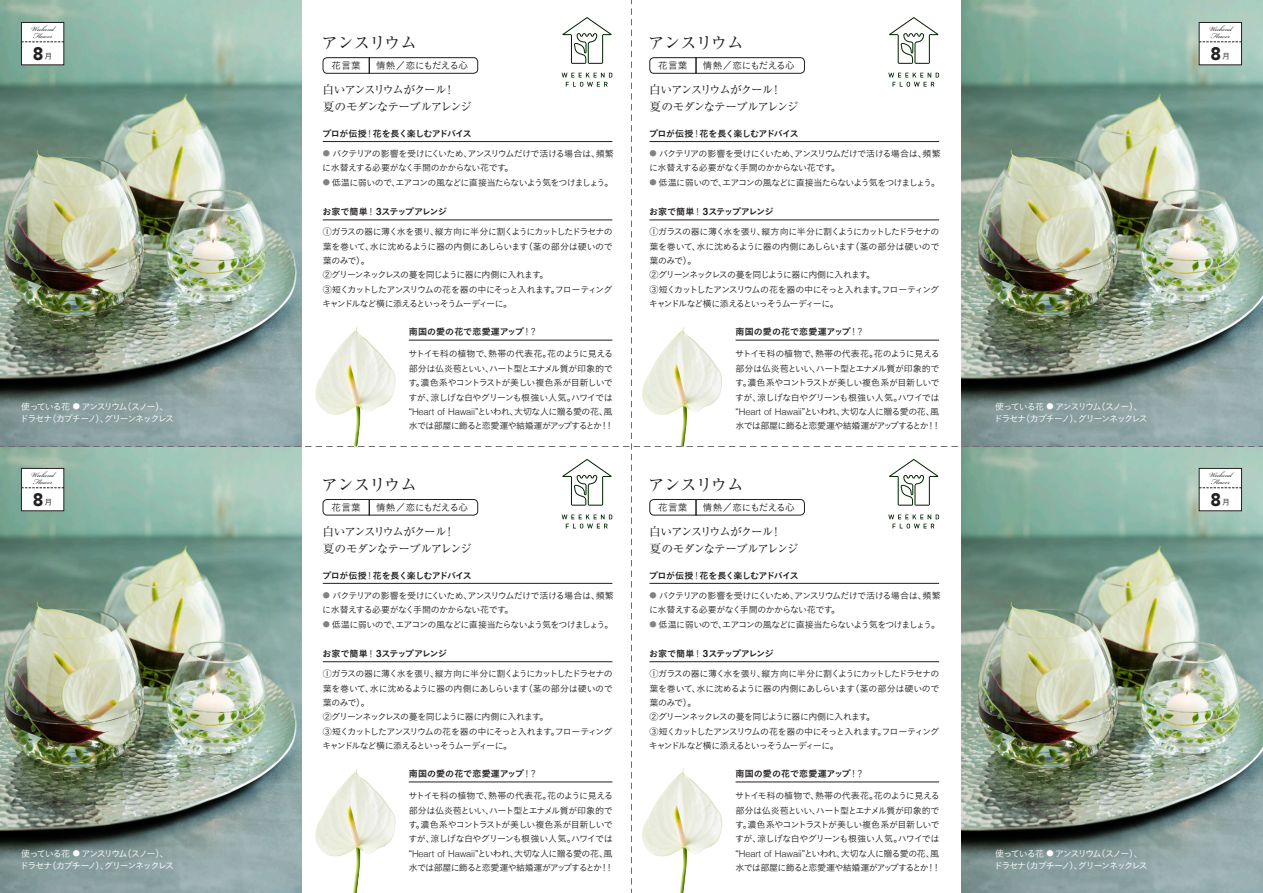
<style>
.page{position:relative;width:1263px;height:893px;background:#fff}
.page>*{position:absolute;margin:0;border:0;box-sizing:border-box;transform-origin:0 0}
.t1{font:900 18px "Avenir";color:#231f20}
.t2{font:16.95px "Ryumin Pro";letter-spacing:-.06em;color:#231f20}
.t3{font:11.7px/17px "Ryumin Pro";letter-spacing:-.1em;color:#231f20}
.t4{font:10.65px "Bickham Script Pro";color:#231f20}
.t5{font:9.6px "Koburina Go Std W3";letter-spacing:-.075em;color:#231f20}
.t6{font:9.6px "Koburina Go Std W3";letter-spacing:-.05em;color:#231f20}
.t7{font:9px/14.4px "Koburina Go Std W3";letter-spacing:-.085em;color:#231f20}
.t8{font:9px/11.7px "Koburina Go Std W3";letter-spacing:-.145em;color:#fff}
.t9{font:9px "Koburina Go Std W6";letter-spacing:-.07em;color:#231f20}
.t10{font:9px "Koburina Go Std W6";letter-spacing:-.08em;color:#231f20}
.t11{font:9px "Koburina Go Std W6";color:#231f20}
.t12{font:7.95px "Koburina Go Std W3";color:#231f20}
.s1{font-size:7.2px;color:#808285}
.s2{font-family:"Koburina Go Std W3"}
.s3{font-family:"Helvetica";font-weight:700;font-size:9.9px}
.s4{font-size:7.2px}
.s5{font-family:"Helvetica";font-weight:300;font-size:9.3px}
</style>
<div class="page">
<img style="left:0;top:0;width:1263px;height:893px">
<p class="t4" style="left:31px;top:21px;width:25px">Weekend</p>
<p class="t4" style="left:33px;top:28px;width:21px">Flower</p>
<h1 class="t1" style="left:33px;top:42px;width:12px">8</h1>
<p class="t12" style="left:44px;top:50px;width:9px">月</p>
<h2 class="t2" style="left:321px;top:29px;width:98px">アンスリウム</h2>
<p class="t3" style="left:322px;top:80px;width:151px">白いアンスリウムがクール！<br>夏のモダンなテーブルアレンジ</p>
<p class="t7" style="left:322px;top:146px;width:293px"><span class="s1">●</span> バクテリアの影響を受けにくいため、アンスリウムだけで活ける場合は、頻繁に水替えする必要がなく手間のかからない花です。</p>
<p class="t7" style="left:323px;top:175px;width:292px"><span class="s1">●</span> 低温に弱いので、エアコンの風などに直接当たらないよう気をつけましょう。</p>
<p class="t6" style="left:331px;top:58px;width:31px">花言葉</p>
<p class="t5" style="left:376px;top:58px;width:93px">情熱／恋にもだえる心</p>
<p class="t9" style="left:322px;top:126px;width:151px">プロが伝授<span class="s2">！</span>花を長く楽しむアドバイス</p>
<h2 class="t2" style="left:648px;top:29px;width:98px">アンスリウム</h2>
<p class="t3" style="left:649px;top:80px;width:151px">白いアンスリウムがクール！<br>夏のモダンなテーブルアレンジ</p>
<p class="t7" style="left:649px;top:146px;width:293px"><span class="s1">●</span> バクテリアの影響を受けにくいため、アンスリウムだけで活ける場合は、頻繁に水替えする必要がなく手間のかからない花です。</p>
<p class="t7" style="left:649px;top:175px;width:292px"><span class="s1">●</span> 低温に弱いので、エアコンの風などに直接当たらないよう気をつけましょう。</p>
<p class="t6" style="left:658px;top:58px;width:31px">花言葉</p>
<p class="t5" style="left:703px;top:58px;width:93px">情熱／恋にもだえる心</p>
<p class="t9" style="left:649px;top:126px;width:151px">プロが伝授<span class="s2">！</span>花を長く楽しむアドバイス</p>
<p class="t4" style="left:1209px;top:21px;width:25px">Weekend</p>
<p class="t4" style="left:1211px;top:28px;width:21px">Flower</p>
<h1 class="t1" style="left:1210px;top:42px;width:12px">8</h1>
<p class="t12" style="left:1222px;top:50px;width:9px">月</p>
<p class="t10" style="left:322px;top:205px;width:126px">お家で簡単<span class="s2">！</span><span class="s3">3</span>ステップアレンジ</p>
<p class="t10" style="left:649px;top:205px;width:126px">お家で簡単<span class="s2">！</span><span class="s3">3</span>ステップアレンジ</p>
<p class="t7" style="left:322px;top:225px;width:292px">①ガラスの器に薄く水を張り、縦方向に半分に割くようにカットしたドラセナの葉を巻いて、水に沈めるように器の内側にあしらいます（茎の部分は硬いので葉のみで）。<br>②グリーンネックレスの蔓を同じように器に内側に入れます。<br>③短くカットしたアンスリウムの花を器の中にそっと入れます。フローティングキャンドルなど横に添えるといっそうムーディーに。</p>
<p class="t7" style="left:649px;top:225px;width:292px">①ガラスの器に薄く水を張り、縦方向に半分に割くようにカットしたドラセナの葉を巻いて、水に沈めるように器の内側にあしらいます（茎の部分は硬いので葉のみで）。<br>②グリーンネックレスの蔓を同じように器に内側に入れます。<br>③短くカットしたアンスリウムの花を器の中にそっと入れます。フローティングキャンドルなど横に添えるといっそうムーディーに。</p>
<p class="t11" style="left:409px;top:325px;width:131px">南国の愛の花で恋愛運アップ<span class="s2">！？</span></p>
<p class="t11" style="left:735px;top:325px;width:131px">南国の愛の花で恋愛運アップ<span class="s2">！？</span></p>
<p class="t8" style="left:20px;top:401px;width:156px">使っている花 <span class="s4">●</span> アンスリウム（スノー）、ドラセナ（カプチーノ）、グリーンネックレス</p>
<p class="t7" style="left:408px;top:347px;width:207px">サトイモ科の植物で、熱帯の代表花。花のように見える部分は仏炎苞といい、ハート型とエナメル質が印象的です。濃色系やコントラストが美しい複色系が目新しいですが、涼しげな白やグリーンも根強い人気。ハワイでは“<span class="s5">Heart of Hawaii</span>”といわれ、大切な人に贈る愛の花、風水では部屋に飾ると恋愛運や結婚運がアップするとか！！</p>
<p class="t7" style="left:735px;top:347px;width:207px">サトイモ科の植物で、熱帯の代表花。花のように見える部分は仏炎苞といい、ハート型とエナメル質が印象的です。濃色系やコントラストが美しい複色系が目新しいですが、涼しげな白やグリーンも根強い人気。ハワイでは“<span class="s5">Heart of Hawaii</span>”といわれ、大切な人に贈る愛の花、風水では部屋に飾ると恋愛運や結婚運がアップするとか！！</p>
<p class="t8" style="left:994px;top:401px;width:156px">使っている花 <span class="s4">●</span> アンスリウム（スノー）、ドラセナ（カプチーノ）、グリーンネックレス</p>
<p class="t4" style="left:31px;top:467px;width:25px">Weekend</p>
<p class="t4" style="left:33px;top:474px;width:21px">Flower</p>
<h1 class="t1" style="left:33px;top:488px;width:12px">8</h1>
<p class="t12" style="left:44px;top:496px;width:9px">月</p>
<h2 class="t2" style="left:321px;top:471px;width:98px">アンスリウム</h2>
<p class="t3" style="left:322px;top:522px;width:151px">白いアンスリウムがクール！<br>夏のモダンなテーブルアレンジ</p>
<p class="t7" style="left:322px;top:588px;width:293px"><span class="s1">●</span> バクテリアの影響を受けにくいため、アンスリウムだけで活ける場合は、頻繁に水替えする必要がなく手間のかからない花です。</p>
<p class="t7" style="left:323px;top:617px;width:292px"><span class="s1">●</span> 低温に弱いので、エアコンの風などに直接当たらないよう気をつけましょう。</p>
<p class="t6" style="left:331px;top:500px;width:31px">花言葉</p>
<p class="t5" style="left:376px;top:500px;width:93px">情熱／恋にもだえる心</p>
<p class="t9" style="left:322px;top:568px;width:151px">プロが伝授<span class="s2">！</span>花を長く楽しむアドバイス</p>
<h2 class="t2" style="left:648px;top:471px;width:98px">アンスリウム</h2>
<p class="t3" style="left:649px;top:522px;width:151px">白いアンスリウムがクール！<br>夏のモダンなテーブルアレンジ</p>
<p class="t7" style="left:649px;top:588px;width:293px"><span class="s1">●</span> バクテリアの影響を受けにくいため、アンスリウムだけで活ける場合は、頻繁に水替えする必要がなく手間のかからない花です。</p>
<p class="t7" style="left:649px;top:617px;width:292px"><span class="s1">●</span> 低温に弱いので、エアコンの風などに直接当たらないよう気をつけましょう。</p>
<p class="t6" style="left:658px;top:500px;width:31px">花言葉</p>
<p class="t5" style="left:703px;top:500px;width:93px">情熱／恋にもだえる心</p>
<p class="t9" style="left:649px;top:568px;width:151px">プロが伝授<span class="s2">！</span>花を長く楽しむアドバイス</p>
<p class="t4" style="left:1209px;top:467px;width:25px">Weekend</p>
<p class="t4" style="left:1211px;top:474px;width:21px">Flower</p>
<h1 class="t1" style="left:1210px;top:488px;width:12px">8</h1>
<p class="t12" style="left:1222px;top:496px;width:9px">月</p>
<p class="t10" style="left:322px;top:647px;width:126px">お家で簡単<span class="s2">！</span><span class="s3">3</span>ステップアレンジ</p>
<p class="t10" style="left:649px;top:647px;width:126px">お家で簡単<span class="s2">！</span><span class="s3">3</span>ステップアレンジ</p>
<p class="t7" style="left:322px;top:666px;width:292px">①ガラスの器に薄く水を張り、縦方向に半分に割くようにカットしたドラセナの葉を巻いて、水に沈めるように器の内側にあしらいます（茎の部分は硬いので葉のみで）。<br>②グリーンネックレスの蔓を同じように器に内側に入れます。<br>③短くカットしたアンスリウムの花を器の中にそっと入れます。フローティングキャンドルなど横に添えるといっそうムーディーに。</p>
<p class="t7" style="left:649px;top:666px;width:292px">①ガラスの器に薄く水を張り、縦方向に半分に割くようにカットしたドラセナの葉を巻いて、水に沈めるように器の内側にあしらいます（茎の部分は硬いので葉のみで）。<br>②グリーンネックレスの蔓を同じように器に内側に入れます。<br>③短くカットしたアンスリウムの花を器の中にそっと入れます。フローティングキャンドルなど横に添えるといっそうムーディーに。</p>
<p class="t11" style="left:409px;top:767px;width:131px">南国の愛の花で恋愛運アップ<span class="s2">！？</span></p>
<p class="t11" style="left:735px;top:767px;width:131px">南国の愛の花で恋愛運アップ<span class="s2">！？</span></p>
<p class="t8" style="left:20px;top:848px;width:156px">使っている花 <span class="s4">●</span> アンスリウム（スノー）、ドラセナ（カプチーノ）、グリーンネックレス</p>
<p class="t7" style="left:408px;top:789px;width:207px">サトイモ科の植物で、熱帯の代表花。花のように見える部分は仏炎苞といい、ハート型とエナメル質が印象的です。濃色系やコントラストが美しい複色系が目新しいですが、涼しげな白やグリーンも根強い人気。ハワイでは“<span class="s5">Heart of Hawaii</span>”といわれ、大切な人に贈る愛の花、風水では部屋に飾ると恋愛運や結婚運がアップするとか！！</p>
<p class="t7" style="left:735px;top:789px;width:207px">サトイモ科の植物で、熱帯の代表花。花のように見える部分は仏炎苞といい、ハート型とエナメル質が印象的です。濃色系やコントラストが美しい複色系が目新しいですが、涼しげな白やグリーンも根強い人気。ハワイでは“<span class="s5">Heart of Hawaii</span>”といわれ、大切な人に贈る愛の花、風水では部屋に飾ると恋愛運や結婚運がアップするとか！！</p>
<p class="t8" style="left:994px;top:848px;width:156px">使っている花 <span class="s4">●</span> アンスリウム（スノー）、ドラセナ（カプチーノ）、グリーンネックレス</p>
</div>
